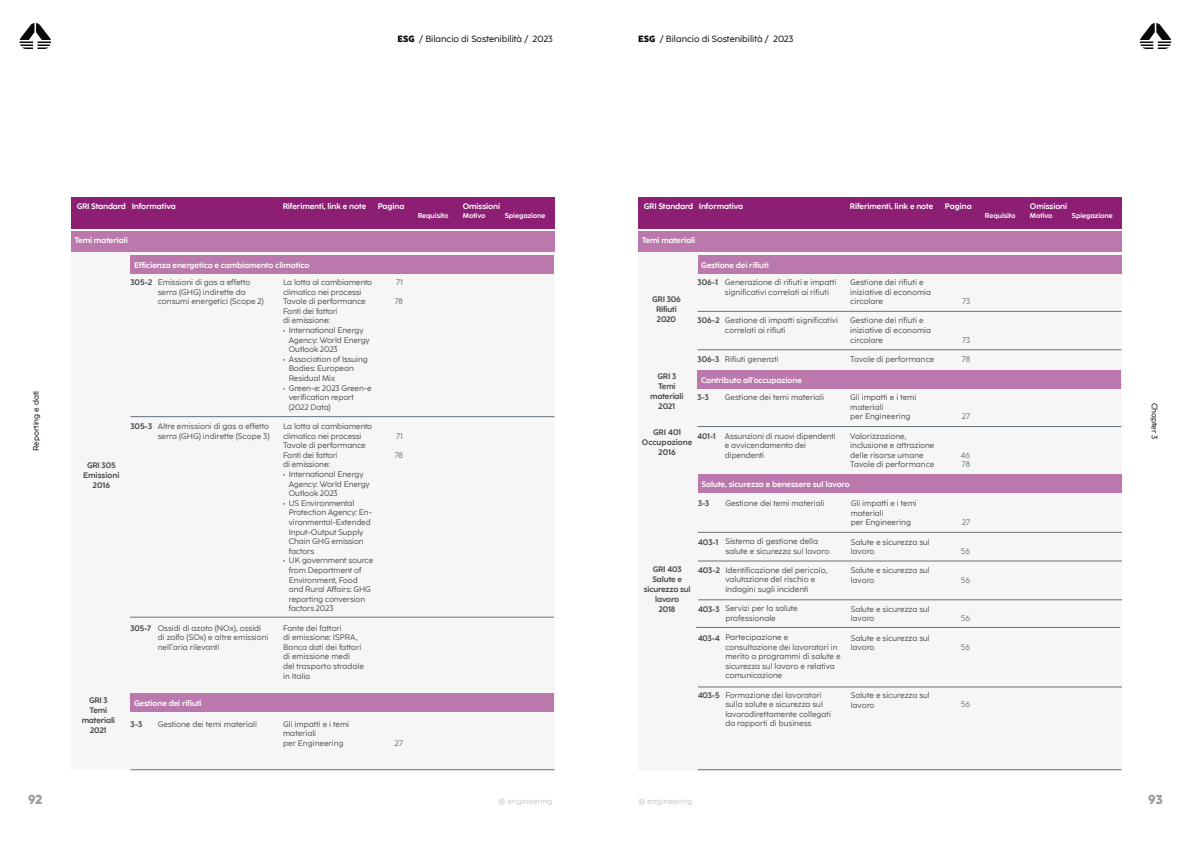
<style>
.page{position:relative;width:1191px;height:842px;background:#fff}
.page>*{position:absolute;margin:0;border:0;box-sizing:border-box;transform-origin:0 0}
.t1{font:800 13px "Coco Eng";color:#9d9d9c}
.t2{font:9px "Coco Eng";color:#010202}
.t3{font:8px/9.6px "Coco Eng";letter-spacing:-.005em;color:#4b4a4f}
.t4{font:700 8px "Coco Eng";letter-spacing:-.01em;color:#fff}
.t5{font:700 8px/10px "Coco Eng";letter-spacing:-.015em;color:#4b4a4f;text-align:center}
.t6{font:8px/9.6px "Coco Eng";color:#66717a}
.t7{font:8px "Coco Eng";color:#c6c6c6}
.t8{font:8px "Coco Eng";color:#010202}
.t9{font:700 7px "Coco Eng";letter-spacing:-.01em;color:#fff}
.s1{font-weight:800}
</style>
<div class="page">
<svg style="left:1139px;top:23px;width:32px;height:26px"></svg>
<svg style="left:20px;top:23px;width:31px;height:26px"></svg>
<div style="left:71px;top:250px;width:483px;height:520px;background:#f6f6f6"></div>
<div style="left:638px;top:240px;width:483px;height:530px;background:#f6f6f6"></div>
<div style="left:71px;top:231px;width:483px;height:21px;background:#ba78ac"></div>
<div style="left:638px;top:231px;width:483px;height:21px;background:#ba78ac"></div>
<div style="left:71px;top:197px;width:483px;height:32px;background:#8c1e74"></div>
<div style="left:638px;top:197px;width:483px;height:32px;background:#8c1e74"></div>
<hr style="left:130px;top:416px;width:424px;height:1px;background:#66717a">
<hr style="left:697px;top:311px;width:424px;height:1px;background:#66717a">
<hr style="left:697px;top:349px;width:424px;height:1px;background:#66717a">
<hr style="left:697px;top:426px;width:424px;height:1px;background:#66717a">
<hr style="left:130px;top:617px;width:424px;height:1px;background:#66717a">
<hr style="left:130px;top:769px;width:424px;height:1px;background:#66717a">
<hr style="left:697px;top:769px;width:424px;height:1px;background:#66717a">
<div style="left:130px;top:255px;width:424px;height:19px;background:#ba78ac"></div>
<div style="left:697px;top:255px;width:424px;height:19px;background:#ba78ac"></div>
<div style="left:130px;top:693px;width:424px;height:19px;background:#ba78ac"></div>
<div style="left:697px;top:370px;width:424px;height:19px;background:#ba78ac"></div>
<hr style="left:698px;top:532px;width:424px;height:1px;background:#66717a">
<hr style="left:698px;top:561px;width:424px;height:1px;background:#66717a">
<hr style="left:698px;top:599px;width:424px;height:1px;background:#66717a">
<hr style="left:696px;top:627px;width:424px;height:1px;background:#66717a">
<hr style="left:698px;top:687px;width:424px;height:1px;background:#66717a">
<div style="left:698px;top:474px;width:423px;height:19px;background:#ba78ac"></div>
<p class="t2" style="left:397px;top:33px;width:157px"><span class="s1">ESG</span> / Bilancio di Sostenibilità / 2023</p>
<p class="t2" style="left:638px;top:33px;width:157px"><span class="s1">ESG</span> / Bilancio di Sostenibilità / 2023</p>
<p class="t8" style="left:31px;top:451px;width:62px;rotate:-90deg">Reporting e dati</p>
<h1 class="t1" style="left:28px;top:790px;width:16px">92</h1>
<p class="t4" style="left:77px;top:201px;width:101px">GRI Standard Informativa</p>
<p class="t4" style="left:283px;top:201px;width:85px">Riferimenti, link e note</p>
<p class="t4" style="left:378px;top:201px;width:28px">Pagina</p>
<p class="t4" style="left:463px;top:201px;width:39px">Omissioni</p>
<p class="t9" style="left:418px;top:211px;width:32px">Requisito</p>
<p class="t9" style="left:463px;top:211px;width:24px">Motivo</p>
<p class="t9" style="left:505px;top:211px;width:42px">Spiegazione</p>
<p class="t4" style="left:644px;top:201px;width:101px">GRI Standard Informativa</p>
<p class="t4" style="left:850px;top:201px;width:85px">Riferimenti, link e note</p>
<p class="t4" style="left:945px;top:201px;width:28px">Pagina</p>
<p class="t4" style="left:1030px;top:201px;width:39px">Omissioni</p>
<p class="t9" style="left:985px;top:211px;width:32px">Requisito</p>
<p class="t9" style="left:1030px;top:211px;width:24px">Motivo</p>
<p class="t9" style="left:1072px;top:211px;width:42px">Spiegazione</p>
<p class="t4" style="left:74px;top:235px;width:55px">Temi materiali</p>
<p class="t4" style="left:641px;top:235px;width:55px">Temi materiali</p>
<p class="t5" style="left:83px;top:460px;width:38px">GRI 305<br>Emissioni<br>2016</p>
<p class="t5" style="left:82px;top:694px;width:35px">GRI 3<br>Temi materiali<br>2021</p>
<p class="t4" style="left:134px;top:260px;width:177px">Efficienza energetica e cambiamento climatico</p>
<p class="t4" style="left:701px;top:260px;width:69px">Gestione dei rifiuti</p>
<p class="t3" style="left:158px;top:277px;width:108px">Emissioni di gas a effetto serra (GHG) indirette da consumi energetici (Scope 2)</p>
<p class="t5" style="left:130px;top:277px;width:23px">305-2</p>
<p class="t3" style="left:158px;top:421px;width:113px">Altre emissioni di gas a effetto serra (GHG) indirette (Scope 3)</p>
<p class="t5" style="left:130px;top:421px;width:23px">305-3</p>
<p class="t3" style="left:158px;top:623px;width:112px">Ossidi di azoto (NOx), ossidi di zolfo (SOx) e altre emissioni nell’aria rilevanti</p>
<p class="t5" style="left:130px;top:622px;width:22px">305-7</p>
<p class="t4" style="left:134px;top:698px;width:69px">Gestione dei rifiuti</p>
<p class="t5" style="left:130px;top:718px;width:13px">3-3</p>
<p class="t3" style="left:158px;top:719px;width:101px">Gestione dei temi materiali</p>
<p class="t3" style="left:283px;top:277px;width:91px">La lotta al cambiamento climatico nei processi<br>Tavole di performance<br>Fonti dei fattori<br>di emissione:</p>
<p class="t3" style="left:289px;top:325px;width:83px;text-indent:-6px">• International Energy<br>Agency: World Energy<br>Outlook 2023</p>
<p class="t3" style="left:289px;top:354px;width:81px;text-indent:-6px">• Association of Issuing<br>Bodies: European<br>Residual Mix</p>
<p class="t3" style="left:289px;top:383px;width:85px;text-indent:-6px">• Green-e: 2023 Green-e verification report (2022 Data)</p>
<p class="t3" style="left:283px;top:421px;width:91px">La lotta al cambiamento climatico nei processi<br>Tavole di performance<br>Fonti dei fattori<br>di emissione:</p>
<p class="t3" style="left:289px;top:469px;width:83px;text-indent:-6px">• International Energy<br>Agency: World Energy<br>Outlook 2023</p>
<p class="t3" style="left:289px;top:498px;width:85px;text-indent:-6px">• US Environmental<br>Protection Agency: En&shy;vironmental-Extended<br>Input-Output Supply<br>Chain GHG emission factors</p>
<p class="t3" style="left:289px;top:555px;width:86px;text-indent:-6px">• UK government source from Department of<br>Environment, Food and Rural Affairs: GHG reporting conversion factors 2023</p>
<p class="t3" style="left:283px;top:623px;width:82px">Fonte dei fattori<br>di emissione: ISPRA,<br>Banca dati dei fattori di emissione medi<br>del trasporto stradale in Italia</p>
<p class="t3" style="left:283px;top:719px;width:68px">Gli impatti e i temi materiali<br>per Engineering</p>
<p class="t6" style="left:396px;top:277px;width:8px">71</p>
<p class="t6" style="left:395px;top:296px;width:10px">78</p>
<p class="t6" style="left:396px;top:431px;width:8px">71</p>
<p class="t6" style="left:395px;top:450px;width:10px">78</p>
<p class="t6" style="left:395px;top:738px;width:10px">27</p>
<p class="t3" style="left:725px;top:277px;width:113px">Generazione di rifiuti e impatti significativi correlati ai rifiuti</p>
<p class="t3" style="left:725px;top:315px;width:115px">Gestione di impatti significativi correlati ai rifiuti</p>
<p class="t3" style="left:725px;top:354px;width:55px">Rifiuti generati</p>
<p class="t3" style="left:725px;top:392px;width:101px">Gestione dei temi materiali</p>
<p class="t3" style="left:725px;top:431px;width:112px">Assunzioni di nuovi dipendenti e avvicendamento dei dipendenti</p>
<p class="t5" style="left:697px;top:277px;width:22px">306-1</p>
<p class="t5" style="left:697px;top:315px;width:23px">306-2</p>
<p class="t5" style="left:697px;top:353px;width:23px">306-3</p>
<p class="t5" style="left:697px;top:392px;width:13px">3-3</p>
<p class="t5" style="left:697px;top:430px;width:20px">401-1</p>
<p class="t5" style="left:652px;top:293px;width:30px">GRI 306<br>Rifiuti<br>2020</p>
<p class="t5" style="left:650px;top:371px;width:35px">GRI 3<br>Temi materiali<br>2021</p>
<p class="t4" style="left:701px;top:375px;width:102px">Contributo all'occupazione</p>
<p class="t5" style="left:642px;top:426px;width:52px">GRI 401<br>Occupazione<br>2016</p>
<p class="t3" style="left:850px;top:277px;width:82px">Gestione dei rifiuti e iniziative di economia circolare</p>
<p class="t3" style="left:850px;top:315px;width:82px">Gestione dei rifiuti e iniziative di economia circolare</p>
<p class="t3" style="left:850px;top:354px;width:86px">Tavole di performance</p>
<p class="t3" style="left:850px;top:392px;width:68px">Gli impatti e i temi materiali<br>per Engineering</p>
<p class="t3" style="left:850px;top:431px;width:86px">Valorizzazione, inclusione e attrazione delle risorse umane<br>Tavole di performance</p>
<p class="t4" style="left:701px;top:479px;width:150px">Salute, sicurezza e benessere sul lavoro</p>
<p class="t3" style="left:725px;top:498px;width:101px">Gestione dei temi materiali</p>
<p class="t3" style="left:725px;top:536px;width:106px">Sistema di gestione della salute e sicurezza sul lavoro</p>
<p class="t3" style="left:725px;top:565px;width:104px">Identificazione del pericolo, valutazione del rischio e indagini sugli incidenti</p>
<p class="t3" style="left:725px;top:603px;width:74px">Servizi per la salute professionale</p>
<p class="t3" style="left:725px;top:632px;width:117px">Partecipazione e consultazione dei lavoratori in merito a programmi di salute e sicurezza sul lavoro e relativa comunicazione</p>
<p class="t3" style="left:725px;top:690px;width:107px">Formazione dei lavoratori sulla salute e sicurezza sul lavorodirettamente collegati da rapporti di business</p>
<p class="t5" style="left:698px;top:498px;width:13px">3-3</p>
<p class="t5" style="left:698px;top:536px;width:22px">403-1</p>
<p class="t5" style="left:698px;top:565px;width:23px">403-2</p>
<p class="t5" style="left:698px;top:603px;width:23px">403-3</p>
<p class="t5" style="left:698px;top:632px;width:23px">403-4</p>
<p class="t5" style="left:643px;top:563px;width:48px">GRI 403<br>Salute e sicurezza sul lavoro<br>2018</p>
<p class="t5" style="left:698px;top:690px;width:23px">403-5</p>
<p class="t3" style="left:850px;top:498px;width:68px">Gli impatti e i temi materiali<br>per Engineering</p>
<p class="t3" style="left:850px;top:537px;width:81px">Salute e sicurezza sul lavoro</p>
<p class="t3" style="left:850px;top:565px;width:81px">Salute e sicurezza sul lavoro</p>
<p class="t3" style="left:850px;top:604px;width:81px">Salute e sicurezza sul lavoro</p>
<p class="t3" style="left:850px;top:633px;width:81px">Salute e sicurezza sul lavoro</p>
<p class="t3" style="left:850px;top:690px;width:81px">Salute e sicurezza sul lavoro</p>
<p class="t7" style="left:498px;top:796px;width:56px">@ engineering</p>
<p class="t7" style="left:638px;top:796px;width:56px">@ engineering</p>
<p class="t6" style="left:962px;top:296px;width:10px">73</p>
<p class="t6" style="left:962px;top:335px;width:10px">73</p>
<p class="t6" style="left:962px;top:354px;width:10px">78</p>
<p class="t6" style="left:962px;top:411px;width:10px">27</p>
<p class="t6" style="left:961px;top:450px;width:11px">46<br>78</p>
<p class="t6" style="left:962px;top:517px;width:10px">27</p>
<p class="t6" style="left:960px;top:546px;width:11px">56</p>
<p class="t6" style="left:960px;top:575px;width:11px">56</p>
<p class="t6" style="left:960px;top:613px;width:11px">56</p>
<p class="t6" style="left:960px;top:642px;width:11px">56</p>
<p class="t6" style="left:960px;top:699px;width:11px">56</p>
<p class="t8" style="left:1159px;top:402px;width:38px;rotate:90deg">Chapter 3</p>
<h1 class="t1" style="left:1148px;top:790px;width:16px">93</h1>
</div>
